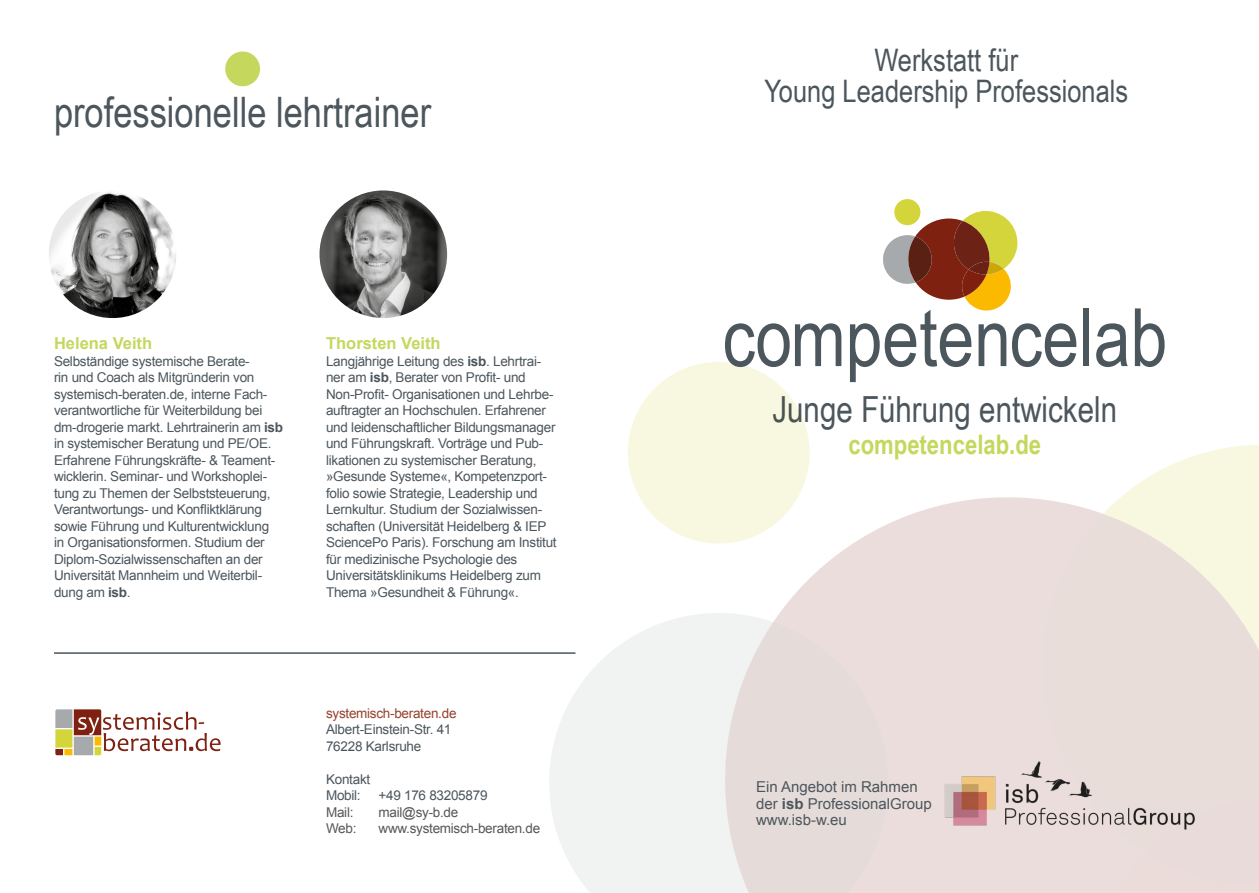
<style>
.page{position:relative;width:1259px;height:893px;background:#fff}
.page>*{position:absolute;margin:0;border:0;box-sizing:border-box;transform-origin:0 0}
.t1{font:42px "Arial Narrow";color:#4c565d}
.t2{font:36px "Arial Narrow";color:#4c565d}
.t3{font:31.05px/31px "Arial Narrow";color:#4c565d;text-align:center}
.t4{font:700 27px "Arial Narrow";color:#c6d75e}
.t5{font:700 16.5px "Arial";color:#c6d75e}
.t6{font:15px/16.5px "Arial";color:#4c565d}
.t7{font:13.5px/16.5px "Arial";letter-spacing:-.02em;color:#4c565d}
.t8{font:13.5px "Arial";letter-spacing:-.02em;color:#575756}
.t9{font:13.5px "Arial";letter-spacing:-.02em;color:#95432c}
.s1{font-weight:700}
</style>
<div class="page">
<svg style="left:549px;top:613px;width:176px;height:280px;fill:#f1f2f2"></svg>
<div style="left:628px;top:362px;width:181px;height:182px;background:#f8f8e1;border-radius:50%"></div>
<svg style="left:1121px;top:445px;width:138px;height:52px;fill:#f8f8e1"></svg>
<svg style="left:725px;top:497px;width:534px;height:396px;background:#ebe1dd"></svg>
<div style="left:1099px;top:798px;width:160px;height:95px;background:#e8dbd9"></div>
<svg style="left:55px;top:709px;width:165px;height:47px"></svg>
<img style="left:319px;top:190px;width:128px;height:128px;border-radius:64px">
<img style="left:49px;top:190px;width:127px;height:128px;border-radius:64px">
<div style="left:894px;top:199px;width:26px;height:26px;background:#d4d53a;border-radius:50%"></div>
<svg style="left:725px;top:323px;width:64px;height:44px"></svg>
<svg style="left:795px;top:323px;width:46px;height:43px"></svg>
<svg style="left:850px;top:211px;width:226px;height:171px"></svg>
<div style="left:1083px;top:308px;width:6px;height:58px;background:#4c565d"></div>
<svg style="left:1096px;top:323px;width:31px;height:44px"></svg>
<svg style="left:1135px;top:308px;width:29px;height:59px"></svg>
<hr style="left:54px;top:652px;width:521px;height:2px;background:#4c565d">
<div style="left:225px;top:51px;width:35px;height:35px;background:#c6d75e;border-radius:50%"></div>
<img style="left:944px;top:756px;width:266px;height:74px">
<h1 class="t1" style="left:54px;top:81px;width:379px">professionelle lehrtrainer</h1>
<p class="t5" style="left:54px;top:332px;width:100px">Helena Veith</p>
<p class="t7" style="left:54px;top:353px;width:231px">Selbständige systemische Berate-<br>rin und Coach als Mitgründerin von systemisch-beraten.de, interne Fach&shy;verantwortliche für Weiterbildung bei dm-drogerie markt. Lehrtrainerin am <span class="s1">isb </span>in systemischer Beratung und PE/OE.<br>Erfahrene Führungskräfte- &amp; Teament&shy;wicklerin. Seminar- und Workshoplei&shy;tung zu Themen der Selbststeuerung, Verantwortungs- und Konfliktklärung sowie Führung und Kulturentwicklung<br>in Organisationsformen. Studium der Diplom-Sozialwissenschaften an der Universität Mannheim und Weiterbil&shy;dung am <span class="s1">isb</span>.</p>
<p class="t5" style="left:326px;top:332px;width:116px">Thorsten Veith</p>
<p class="t7" style="left:326px;top:353px;width:232px">Langjährige Leitung des <span class="s1">isb</span>. Lehrtrai&shy;ner am <span class="s1">isb</span>, Berater von Profit- und Non-Profit- Organisationen und Lehrbe&shy;auftragter an Hochschulen. Erfahrener und leidenschaftlicher Bildungsmanager und Führungskraft. Vorträge und Pub&shy;likationen zu systemischer Beratung, »Gesunde Systeme«, Kompetenzport&shy;folio sowie Strategie, Leadership und Lernkultur. Studium der Sozialwissen&shy;schaften (Universität Heidelberg &amp; IEP SciencePo Paris). Forschung am Institut für medizinische Psychologie des Universitätsklinikums Heidelberg zum Thema »Gesundheit &amp; Führung«.</p>
<p class="t9" style="left:326px;top:704px;width:132px">systemisch-beraten.de</p>
<p class="t7" style="left:326px;top:721px;width:127px">Albert-Einstein-Str. 41<br>76228 Karlsruhe</p>
<p class="t7" style="left:326px;top:771px;width:46px">Kontakt<br>Mobil:</p>
<p class="t7" style="left:378px;top:787px;width:110px">+49 176 83205879</p>
<p class="t8" style="left:326px;top:803px;width:29px">Mail:</p>
<p class="t8" style="left:378px;top:803px;width:81px">mail@sy-b.de</p>
<p class="t8" style="left:326px;top:820px;width:32px">Web:</p>
<p class="t8" style="left:378px;top:820px;width:163px">www.systemisch-beraten.de</p>
<h3 class="t3" style="left:764px;top:44px;width:365px">Werkstatt für<br>Young Leadership Professionals</h3>
<h2 class="t2" style="left:772px;top:382px;width:346px">Junge Führung entwickeln</h2>
<h3 class="t4" style="left:848px;top:424px;width:194px">competencelab.de</h3>
<p class="t6" style="left:756px;top:779px;width:177px">Ein Angebot im Rahmen der <span class="s1">isb</span> ProfessionalGroup www.isb-w.eu</p>
</div>
